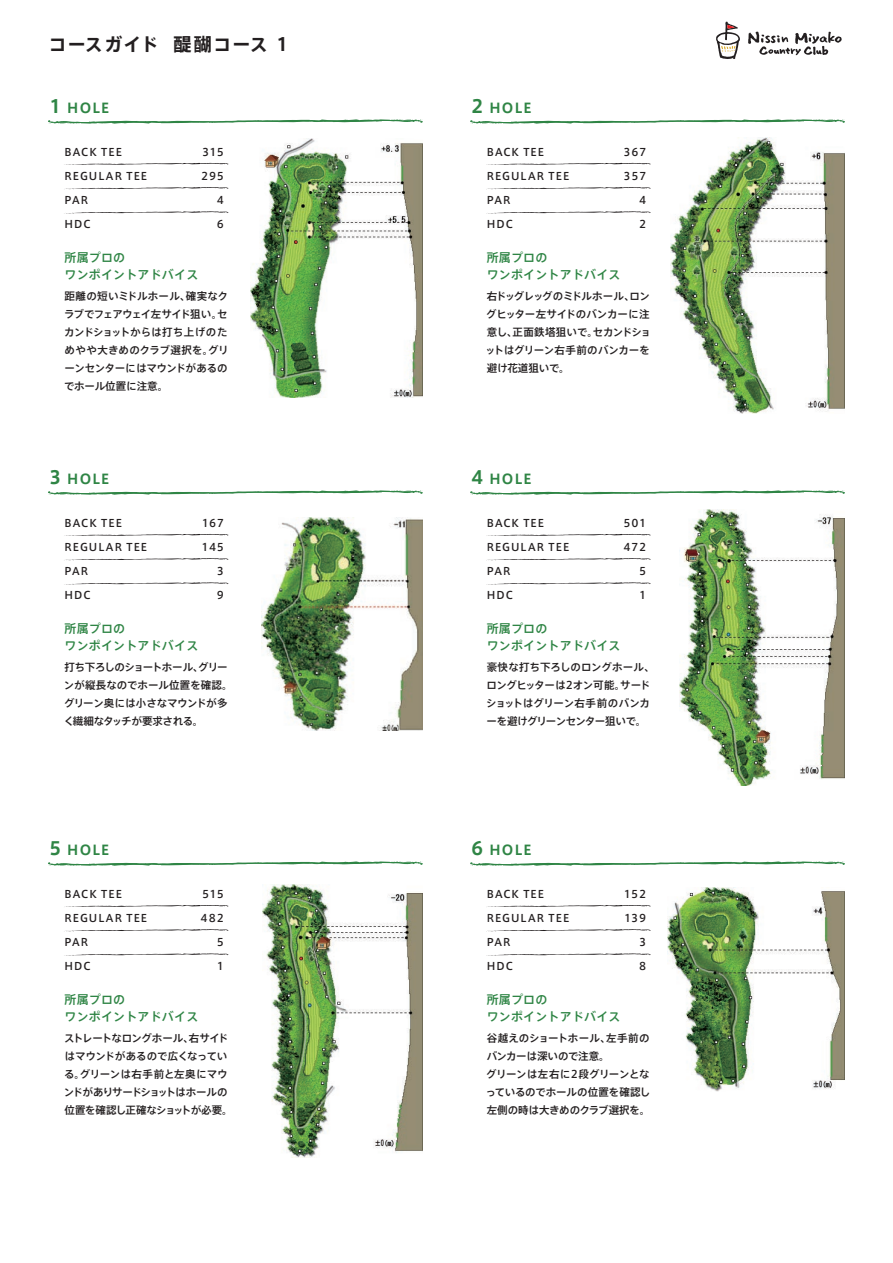
<style>
.page{position:relative;width:893px;height:1263px;background:#fff}
.page>*{position:absolute;margin:0;border:0;box-sizing:border-box;transform-origin:0 0}
.t1{font:700 18px "Axis Std";letter-spacing:.065em;color:#231f20}
.t2{font:700 13.5px "Axis Std";letter-spacing:.085em;color:#2f8545}
.t3{font:500 12px/16.5px "Axis Std";letter-spacing:.015em;color:#2f8545}
.t4{font:500 10.5px/18px "Axis Std";color:#231f20;text-align:justify}
.t5{font:500 10.5px/18px "Axis Std";letter-spacing:-.03em;color:#231f20}
.t6{font:500 10.5px/18px "Axis Std";letter-spacing:-.02em;color:#231f20}
.t7{font:500 10.5px "Axis Std";letter-spacing:.105em;color:#231f20}
.t8{font:500 10.5px "Axis Std";letter-spacing:.1em;color:#231f20}
.s1{font-size:18px}
</style>
<div class="page">
<svg style="left:48px;top:119px;width:375px;height:5px"></svg>
<svg style="left:64px;top:163px;width:165px;height:2px"></svg>
<svg style="left:64px;top:187px;width:165px;height:3px"></svg>
<svg style="left:64px;top:211px;width:165px;height:3px"></svg>
<svg style="left:470px;top:119px;width:375px;height:5px"></svg>
<svg style="left:486px;top:163px;width:165px;height:2px"></svg>
<svg style="left:486px;top:187px;width:165px;height:3px"></svg>
<svg style="left:486px;top:211px;width:165px;height:3px"></svg>
<svg style="left:48px;top:490px;width:375px;height:5px"></svg>
<svg style="left:64px;top:534px;width:165px;height:2px"></svg>
<svg style="left:64px;top:558px;width:165px;height:3px"></svg>
<svg style="left:64px;top:582px;width:165px;height:3px"></svg>
<svg style="left:470px;top:490px;width:375px;height:5px"></svg>
<svg style="left:486px;top:534px;width:165px;height:2px"></svg>
<svg style="left:486px;top:558px;width:165px;height:3px"></svg>
<svg style="left:486px;top:582px;width:165px;height:3px"></svg>
<svg style="left:48px;top:861px;width:375px;height:5px"></svg>
<svg style="left:64px;top:905px;width:165px;height:2px"></svg>
<svg style="left:64px;top:929px;width:165px;height:3px"></svg>
<svg style="left:64px;top:953px;width:165px;height:3px"></svg>
<svg style="left:470px;top:861px;width:375px;height:5px"></svg>
<svg style="left:487px;top:905px;width:164px;height:2px"></svg>
<svg style="left:486px;top:929px;width:165px;height:3px"></svg>
<svg style="left:486px;top:953px;width:165px;height:3px"></svg>
<img style="left:250px;top:139px;width:172px;height:259px">
<img style="left:670px;top:138px;width:174px;height:275px">
<img style="left:262px;top:518px;width:160px;height:213px">
<img style="left:679px;top:510px;width:165px;height:275px">
<img style="left:262px;top:884px;width:160px;height:274px">
<img style="left:667px;top:888px;width:177px;height:204px">
<svg style="left:716px;top:22px;width:24px;height:37px"></svg>
<svg style="left:748px;top:32px;width:94px;height:23px"></svg>
<h1 class="t1" style="left:49px;top:30px;width:241px">コースガイド 醍醐コース 1</h1>
<p class="t2" style="left:49px;top:97px;width:62px"><span class="s1">1</span> HOLE</p>
<p class="t4" style="left:65px;top:142px;width:59px">BACK TEE</p>
<p class="t7" style="left:65px;top:168px;width:84px">REGULAR TEE</p>
<p class="t4" style="left:65px;top:190px;width:25px">PAR</p>
<p class="t4" style="left:65px;top:214px;width:28px">HDC</p>
<p class="t3" style="left:65px;top:248px;width:135px">所属プロの<br>ワンポイントアドバイス</p>
<p class="t4" style="left:202px;top:142px;width:23px">315</p>
<p class="t4" style="left:201px;top:166px;width:24px">295</p>
<p class="t4" style="left:217px;top:190px;width:9px">4</p>
<p class="t4" style="left:217px;top:214px;width:9px">6</p>
<p class="t4" style="left:64px;top:287px;width:166px">距離の短いミドルホール、確実なクラブでフェアウェイ左サイド狙い。セカンドショットからは打ち上げのためやや大きめのクラブ選択を。グリーンセンターにはマウンドがあるのでホール位置に注意。</p>
<p class="t2" style="left:49px;top:468px;width:62px"><span class="s1">3</span> HOLE</p>
<p class="t4" style="left:65px;top:513px;width:59px">BACK TEE</p>
<p class="t7" style="left:65px;top:539px;width:84px">REGULAR TEE</p>
<p class="t4" style="left:65px;top:561px;width:25px">PAR</p>
<p class="t4" style="left:65px;top:585px;width:28px">HDC</p>
<p class="t3" style="left:65px;top:619px;width:135px">所属プロの<br>ワンポイントアドバイス</p>
<p class="t4" style="left:202px;top:513px;width:24px">167</p>
<p class="t4" style="left:202px;top:537px;width:24px">145</p>
<p class="t4" style="left:217px;top:561px;width:9px">3</p>
<p class="t4" style="left:217px;top:585px;width:9px">9</p>
<p class="t4" style="left:64px;top:658px;width:171px;text-align:left">打ち下ろしのショートホール、グリーンが縦長なのでホール位置を確認。グリーン奥には小さなマウンドが多く繊細なタッチが要求される。</p>
<p class="t2" style="left:49px;top:839px;width:62px"><span class="s1">5</span> HOLE</p>
<p class="t4" style="left:65px;top:884px;width:59px">BACK TEE</p>
<p class="t7" style="left:65px;top:910px;width:84px">REGULAR TEE</p>
<p class="t4" style="left:65px;top:932px;width:25px">PAR</p>
<p class="t4" style="left:65px;top:956px;width:28px">HDC</p>
<p class="t3" style="left:65px;top:990px;width:135px">所属プロの<br>ワンポイントアドバイス</p>
<p class="t4" style="left:202px;top:884px;width:23px">515</p>
<p class="t4" style="left:201px;top:908px;width:25px">482</p>
<p class="t4" style="left:217px;top:932px;width:9px">5</p>
<p class="t4" style="left:217px;top:956px;width:9px">1</p>
<p class="t5" style="left:64px;top:1029px;width:170px">ストレートなロングホール、右サイドはマウンドがあるので広くなっている。グリーンは右手前と左奥にマウンドがありサードショットはホールの位置を確認し正確なショットが必要。</p>
<p class="t2" style="left:471px;top:97px;width:62px"><span class="s1">2</span> HOLE</p>
<p class="t4" style="left:487px;top:142px;width:59px">BACK TEE</p>
<p class="t8" style="left:487px;top:168px;width:84px">REGULAR TEE</p>
<p class="t4" style="left:487px;top:190px;width:25px">PAR</p>
<p class="t4" style="left:487px;top:214px;width:28px">HDC</p>
<p class="t3" style="left:487px;top:248px;width:135px">所属プロの<br>ワンポイントアドバイス</p>
<p class="t4" style="left:623px;top:142px;width:24px">367</p>
<p class="t4" style="left:624px;top:166px;width:24px">357</p>
<p class="t4" style="left:639px;top:190px;width:9px">4</p>
<p class="t4" style="left:639px;top:214px;width:9px">2</p>
<p class="t4" style="left:485px;top:287px;width:167px">右ドッグレッグのミドルホール、ロングヒッター左サイドのバンカーに注意し、正面鉄塔狙いで。セカンドショットはグリーン右手前のバンカーを避け花道狙いで。</p>
<p class="t2" style="left:471px;top:468px;width:62px"><span class="s1">4</span> HOLE</p>
<p class="t4" style="left:487px;top:513px;width:59px">BACK TEE</p>
<p class="t8" style="left:487px;top:539px;width:84px">REGULAR TEE</p>
<p class="t4" style="left:487px;top:561px;width:25px">PAR</p>
<p class="t4" style="left:487px;top:585px;width:28px">HDC</p>
<p class="t3" style="left:487px;top:619px;width:135px">所属プロの<br>ワンポイントアドバイス</p>
<p class="t4" style="left:623px;top:513px;width:24px">501</p>
<p class="t4" style="left:623px;top:537px;width:24px">472</p>
<p class="t4" style="left:639px;top:561px;width:9px">5</p>
<p class="t4" style="left:639px;top:585px;width:9px">1</p>
<p class="t6" style="left:486px;top:658px;width:170px">豪快な打ち下ろしのロングホール、ロングヒッターは2オン可能。サードショットはグリーン右手前のバンカーを避けグリーンセンター狙いで。</p>
<p class="t2" style="left:471px;top:839px;width:62px"><span class="s1">6</span> HOLE</p>
<p class="t4" style="left:487px;top:884px;width:59px">BACK TEE</p>
<p class="t8" style="left:487px;top:910px;width:84px">REGULAR TEE</p>
<p class="t4" style="left:487px;top:932px;width:25px">PAR</p>
<p class="t4" style="left:487px;top:956px;width:28px">HDC</p>
<p class="t3" style="left:487px;top:990px;width:135px">所属プロの<br>ワンポイントアドバイス</p>
<p class="t4" style="left:624px;top:884px;width:24px">152</p>
<p class="t4" style="left:624px;top:908px;width:24px">139</p>
<p class="t4" style="left:639px;top:932px;width:9px">3</p>
<p class="t4" style="left:639px;top:956px;width:9px">8</p>
<p class="t4" style="left:486px;top:1029px;width:166px;text-align:left">谷越えのショートホール、左手前のバンカーは深いので注意。<br>グリーンは左右に2段グリーンとなっているのでホールの位置を確認し左側の時は大きめのクラブ選択を。</p>
</div>
